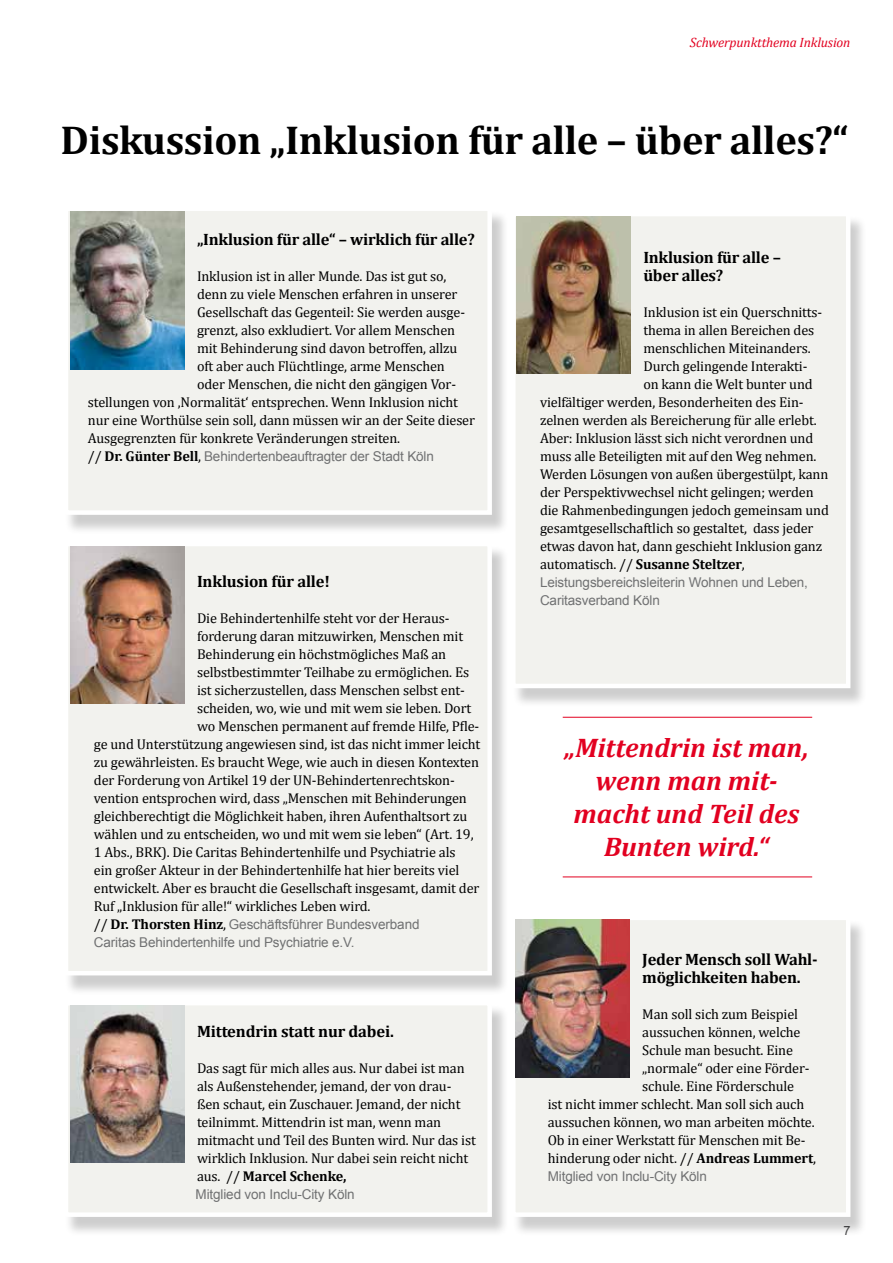
<style>
.page{position:relative;width:893px;height:1263px;background:#fff}
.page>*{position:absolute;margin:0;border:0;box-sizing:border-box;transform-origin:0 0}
.t1{font:700 40.5px "Cambria";letter-spacing:-.01em;color:#000}
.t2{font:italic 700 27px/33px "Cambria";color:#e20020;text-align:center}
.t3{font:700 16.5px/18px "Cambria";letter-spacing:-.015em;color:#000}
.t4{font:14.25px/18px "Cambria";letter-spacing:-.01em;color:#000}
.t5{font:13.5px/18px "Arial";letter-spacing:-.01em;color:#707172}
.t6{font:italic 13.5px "Cambria";letter-spacing:-.01em;color:#e20020}
.t7{font:12.75px "Arial";color:#4b4b4d}
.s1{font-family:"Cambria";font-size:14.25px;color:#000}
.s2{font-family:"Cambria";font-weight:700;font-size:14.25px;color:#000}
.s3{font-weight:700}
</style>
<div class="page">
<div style="left:64px;top:210px;width:445px;height:325px;background:#000;opacity:.2"></div>
<div style="left:64px;top:206px;width:428px;height:309px;background:#f2f2ee;border:4px solid #fff"></div>
<div style="left:64px;top:545px;width:445px;height:450px;background:#000;opacity:.2"></div>
<div style="left:64px;top:542px;width:428px;height:433px;background:#f2f2ee;border:4px solid #fff"></div>
<div style="left:64px;top:1004px;width:445px;height:233px;background:#000;opacity:.2"></div>
<div style="left:64px;top:1001px;width:428px;height:216px;background:#f2f2ee;border:4px solid #fff"></div>
<img style="left:70px;top:212px;width:114px;height:158px">
<img style="left:70px;top:546px;width:114px;height:158px">
<img style="left:70px;top:1005px;width:114px;height:158px">
<div style="left:512px;top:919px;width:356px;height:318px;background:#000;opacity:.2"></div>
<div style="left:511px;top:916px;width:339px;height:301px;background:#f2f2ee;border:4px solid #fff"></div>
<img style="left:515px;top:920px;width:115px;height:158px">
<div style="left:512px;top:215px;width:356px;height:493px;background:#000;opacity:.2"></div>
<div style="left:511px;top:212px;width:339px;height:476px;background:#f2f2ee;border:4px solid #fff"></div>
<img style="left:516px;top:216px;width:115px;height:158px">
<hr style="left:563px;top:717px;width:249px;height:1px;background:#e20020">
<hr style="left:563px;top:876px;width:249px;height:1px;background:#e20020">
<p class="t6" style="left:690px;top:34px;width:162px">Schwerpunktthema Inklusion</p>
<h1 class="t1" style="left:61px;top:115px;width:790px">Diskussion „Inklusion für alle – über alles?“</h1>
<p class="t3" style="left:197px;top:230px;width:279px">„Inklusion für alle“ – wirklich für alle?</p>
<p class="t4" style="left:197px;top:267px;width:251px">Inklusion ist in aller Munde. Das ist gut so,</p>
<p class="t4" style="left:197px;top:285px;width:262px">denn zu viele Menschen erfahren in unserer</p>
<p class="t4" style="left:197px;top:303px;width:270px">Gesellschaft das Gegenteil: Sie werden ausge-</p>
<p class="t4" style="left:197px;top:321px;width:260px">grenzt, also exkludiert. Vor allem Menschen</p>
<p class="t4" style="left:197px;top:339px;width:262px">mit Behinderung sind davon betroffen, allzu</p>
<p class="t4" style="left:197px;top:357px;width:249px">oft aber auch Flüchtlinge, arme Menschen</p>
<p class="t4" style="left:197px;top:375px;width:261px">oder Menschen, die nicht den gängigen Vor-</p>
<p class="t4" style="left:88px;top:393px;width:372px">stellungen von ‚Normalität‘ entsprechen. Wenn Inklusion nicht</p>
<p class="t4" style="left:88px;top:411px;width:389px">nur eine Worthülse sein soll, dann müssen wir an der Seite dieser</p>
<p class="t4" style="left:88px;top:429px;width:314px">Ausgegrenzten für konkrete Veränderungen streiten.</p>
<p class="t5" style="left:88px;top:447px;width:348px"><span class="s1">//</span> <span class="s2">Dr. Günter Bell</span><span class="s1">,</span> Behindertenbeauftragter der Stadt Köln</p>
<p class="t3" style="left:197px;top:572px;width:134px">Inklusion für alle!</p>
<p class="t4" style="left:197px;top:609px;width:254px">Die Behindertenhilfe steht vor der Heraus-</p>
<p class="t4" style="left:197px;top:627px;width:268px">forderung daran mitzuwirken, Menschen mit</p>
<p class="t4" style="left:197px;top:645px;width:251px">Behinderung ein höchstmögliches Maß an</p>
<p class="t4" style="left:197px;top:663px;width:274px">selbstbestimmter Teilhabe zu ermöglichen. Es</p>
<p class="t4" style="left:197px;top:681px;width:269px">ist sicherzustellen, dass Menschen selbst ent-</p>
<p class="t4" style="left:197px;top:699px;width:276px">scheiden, wo, wie und mit wem sie leben. Dort</p>
<p class="t4" style="left:197px;top:717px;width:284px">wo Menschen permanent auf fremde Hilfe, Pfle-</p>
<p class="t4" style="left:94px;top:735px;width:388px">ge und Unterstützung angewiesen sind, ist das nicht immer leicht</p>
<p class="t4" style="left:94px;top:753px;width:387px">zu gewährleisten. Es braucht Wege, wie auch in diesen Kontexten</p>
<p class="t4" style="left:94px;top:771px;width:362px">der Forderung von Artikel 19 der UN-Behindertenrechtskon-</p>
<p class="t4" style="left:94px;top:789px;width:374px">vention entsprochen wird, dass „Menschen mit Behinderungen</p>
<p class="t4" style="left:94px;top:807px;width:375px">gleichberechtigt die Möglichkeit haben, ihren Aufenthaltsort zu</p>
<p class="t4" style="left:94px;top:825px;width:381px">wählen und zu entscheiden, wo und mit wem sie leben“ (Art. 19,</p>
<p class="t4" style="left:94px;top:843px;width:363px">1 Abs., BRK). Die Caritas Behindertenhilfe und Psychiatrie als</p>
<p class="t4" style="left:94px;top:861px;width:367px">ein großer Akteur in der Behindertenhilfe hat hier bereits viel</p>
<p class="t4" style="left:94px;top:879px;width:387px">entwickelt. Aber es braucht die Gesellschaft insgesamt, damit der</p>
<p class="t4" style="left:94px;top:897px;width:278px">Ruf „Inklusion für alle!“ wirkliches Leben wird.</p>
<p class="t5" style="left:94px;top:915px;width:327px"><span class="s1">//</span> <span class="s2">Dr. Thorsten Hinz</span><span class="s1">,</span> Geschäftsführer Bundesverband<br>Caritas Behindertenhilfe und Psychiatrie e.V.</p>
<p class="t3" style="left:197px;top:1022px;width:198px">Mittendrin statt nur dabei.</p>
<p class="t4" style="left:197px;top:1059px;width:280px">Das sagt für mich alles aus. Nur dabei ist man als Außenstehender, jemand, der von drau&shy;ßen schaut, ein Zuschauer. Jemand, der nicht teilnimmt. Mittendrin ist man, wenn man mitmacht und Teil des Bunten wird. Nur das ist wirklich Inklusion. Nur dabei sein reicht nicht aus. // <span class="s3">Marcel Schenke,</span></p>
<p class="t5" style="left:196px;top:1185px;width:161px">Mitglied von Inclu-City Köln</p>
<p class="t3" style="left:643px;top:248px;width:139px">Inklusion für alle – über alles?</p>
<p class="t4" style="left:643px;top:303px;width:180px">Inklusion ist ein Querschnitts-</p>
<p class="t4" style="left:643px;top:321px;width:172px">thema in allen Bereichen des</p>
<p class="t4" style="left:643px;top:339px;width:169px">menschlichen Miteinanders.</p>
<p class="t4" style="left:643px;top:357px;width:166px">Durch gelingende Interakti-</p>
<p class="t4" style="left:643px;top:375px;width:171px">on kann die Welt bunter und</p>
<p class="t4" style="left:540px;top:393px;width:265px">vielfältiger werden, Besonderheiten des Ein-</p>
<p class="t4" style="left:540px;top:411px;width:278px">zelnen werden als Bereicherung für alle erlebt.</p>
<p class="t4" style="left:540px;top:429px;width:275px">Aber: Inklusion lässt sich nicht verordnen und</p>
<p class="t4" style="left:540px;top:447px;width:278px">muss alle Beteiligten mit auf den Weg nehmen.</p>
<p class="t4" style="left:540px;top:465px;width:290px">Werden Lösungen von außen übergestülpt, kann</p>
<p class="t4" style="left:540px;top:483px;width:275px">der Perspektivwechsel nicht gelingen; werden</p>
<p class="t4" style="left:540px;top:501px;width:290px">die Rahmenbedingungen jedoch gemeinsam und</p>
<p class="t4" style="left:540px;top:519px;width:275px">gesamtgesellschaftlich so gestaltet, dass jeder</p>
<p class="t4" style="left:540px;top:537px;width:284px">etwas davon hat, dann geschieht Inklusion ganz</p>
<p class="t4" style="left:540px;top:555px;width:206px">automatisch. // <span class="s3">Susanne Steltzer</span>,</p>
<p class="t5" style="left:540px;top:573px;width:269px">Leistungsbereichsleiterin Wohnen und Leben,<br>Caritasverband Köln</p>
<h2 class="t2" style="left:565px;top:730px;width:245px">„Mittendrin ist man, wenn man mit&shy;macht und Teil des<br>Bunten wird.“</h2>
<p class="t3" style="left:642px;top:950px;width:177px">Jeder Mensch soll Wahl&shy;möglichkeiten haben.</p>
<p class="t4" style="left:642px;top:1005px;width:157px">Man soll sich zum Beispiel</p>
<p class="t4" style="left:642px;top:1023px;width:160px">aussuchen können, welche</p>
<p class="t4" style="left:642px;top:1041px;width:152px">Schule man besucht. Eine</p>
<p class="t4" style="left:642px;top:1059px;width:169px">„normale“ oder eine Förder-</p>
<p class="t4" style="left:642px;top:1077px;width:153px">schule. Eine Förderschule</p>
<p class="t4" style="left:548px;top:1095px;width:258px">ist nicht immer schlecht. Man soll sich auch</p>
<p class="t4" style="left:548px;top:1113px;width:268px">aussuchen können, wo man arbeiten möchte.</p>
<p class="t4" style="left:548px;top:1131px;width:259px">Ob in einer Werkstatt für Menschen mit Be-</p>
<p class="t4" style="left:548px;top:1149px;width:270px">hinderung oder nicht. // <span class="s3">Andreas Lummert</span>,</p>
<p class="t5" style="left:548px;top:1167px;width:161px">Mitglied von Inclu-City Köln</p>
<p class="t7" style="left:843px;top:1222px;width:9px">7</p>
</div>
